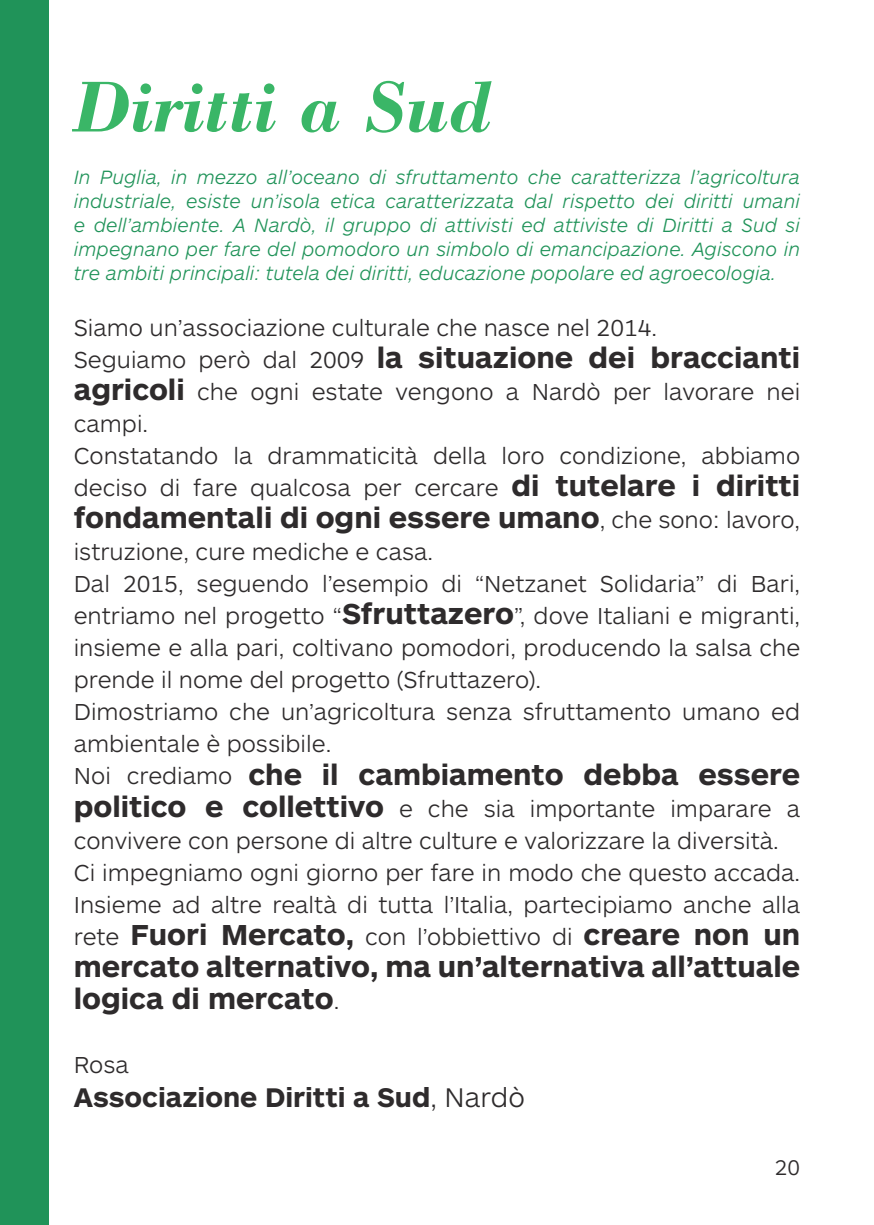
<style>
.page{position:relative;width:874px;height:1225px;background:#fff}
.page>*{position:absolute;margin:0;border:0;box-sizing:border-box;transform-origin:0 0}
.t1{font:italic 700 76px "Bodoni BT";color:#3ab667}
.t2{font:700 30px/32px "ARS Maquette Pro";color:#2e2b2c;text-align:justify}
.t3{font:700 28px "ARS Maquette Pro";color:#2e2b2c}
.t4{font:300 24px/32px "ARS Maquette Pro";color:#2e2b2c}
.t5{font:300 22px "ARS Maquette Pro";color:#2e2b2c}
.t6{font:italic 300 20px/24px "ARS Maquette Pro";color:#209359;text-align:justify}
.s1{font-weight:300;font-size:24px}
.s2{font-weight:700;font-size:30px}
.s3{font-weight:300}
</style>
<div class="page">
<div style="left:0;top:0;width:48px;height:1225px;background:#209359"></div>
<h1 class="t1" style="left:74px;top:59px;width:420px">Diritti a Sud</h1>
<p class="t6" style="left:74px;top:164px;width:727px">In Puglia, in mezzo all’oceano di sfruttamento che caratterizza l’agricoltura industriale, esiste un’isola etica caratterizzata dal rispetto dei diritti umani e dell’ambiente. A Nardò, il gruppo di attivisti ed attiviste di Diritti a Sud si impegnano per fare del pomodoro un simbolo di emancipazione. Agiscono in tre ambiti principali: tutela dei diritti, educazione popolare ed agroecologia.</p>
<p class="t4" style="left:74px;top:311px;width:584px">Siamo un’associazione culturale che nasce nel 2014.</p>
<p class="t2" style="left:74px;top:340px;width:727px"><span class="s1">Seguiamo però dal 2009</span> la situazione dei braccianti</p>
<p class="t4" style="left:74px;top:375px;width:727px"><span class="s2">agricoli</span> che ogni estate vengono a Nardò per lavorare nei campi.<br>Constatando la drammaticità della loro condizione, abbiamo deciso di fare qualcosa per cercare <span class="s2">di tutelare i diritti</span></p>
<p class="t2" style="left:74px;top:500px;width:727px">fondamentali di ogni essere umano<span class="s1">, che sono: lavoro,</span></p>
<p class="t4" style="left:74px;top:535px;width:727px">istruzione, cure mediche e casa.<br>Dal 2015, seguendo l’esempio di “Netzanet Solidaria” di Bari, entriamo nel progetto “<span class="s2">Sfruttazero</span>”, dove Italiani e migranti, insieme e alla pari, coltivano pomodori, producendo la salsa che prende il nome del progetto (Sfruttazero).<br>Dimostriamo che un’agricoltura senza sfruttamento umano ed ambientale è possibile.</p>
<p class="t2" style="left:74px;top:756px;width:727px"><span class="s1">Noi crediamo</span> che il cambiamento debba essere</p>
<p class="t4" style="left:74px;top:791px;width:727px"><span class="s2">politico e collettivo</span> e che sia importante imparare a convivere con persone di altre culture e valorizzare la diversità.<br>Ci impegniamo ogni giorno per fare in modo che questo accada.<br>Insieme ad altre realtà di tutta l’Italia, partecipiamo anche alla</p>
<p class="t2" style="left:74px;top:916px;width:727px"><span class="s1">rete</span> Fuori Mercato, <span class="s1">con l’obbiettivo di</span> creare non un mercato alternativo, ma un’alternativa all’attuale logica di mercato<span class="s1">.</span></p>
<p class="t4" style="left:74px;top:1047px;width:57px">Rosa</p>
<p class="t3" style="left:74px;top:1078px;width:452px">Associazione Diritti a Sud<span class="s3">, Nardò</span></p>
<p class="t5" style="left:774px;top:1152px;width:27px">20</p>
</div>
